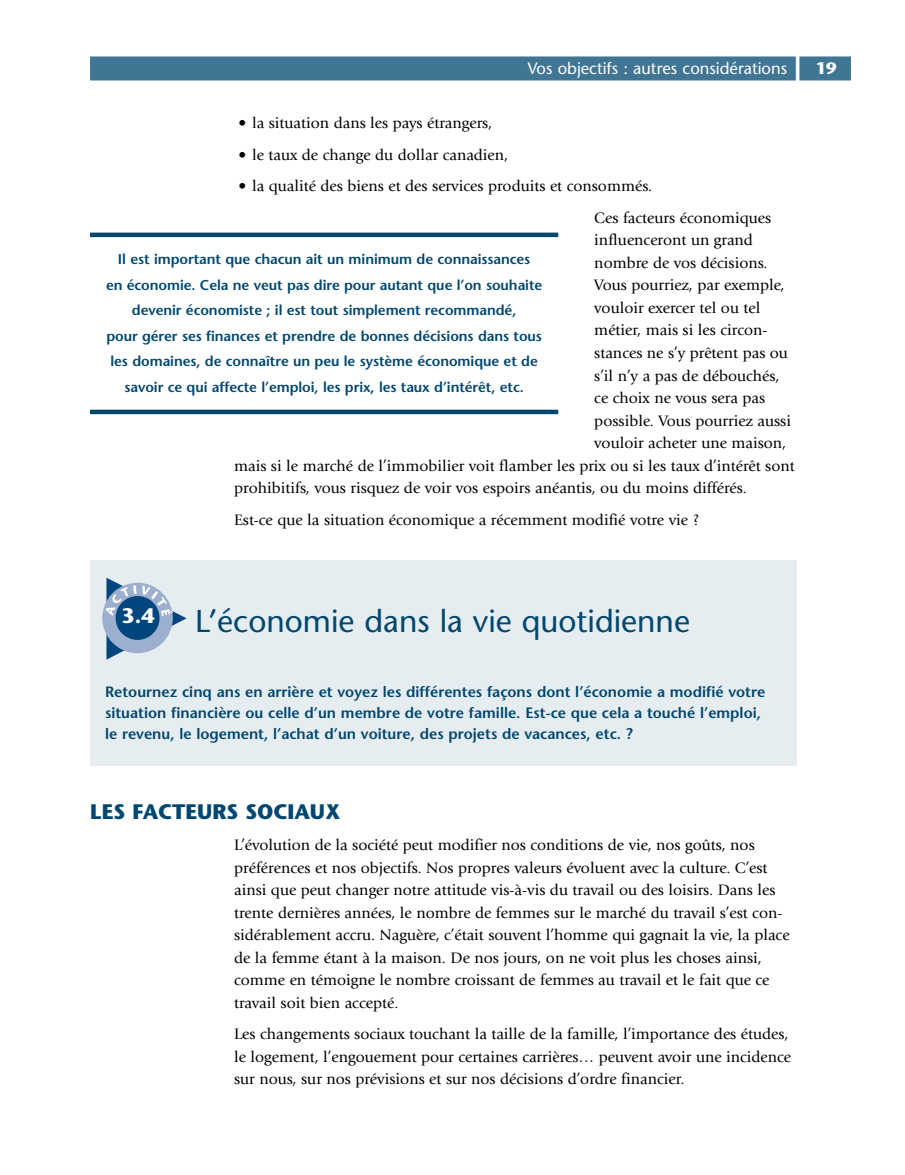
<style>
.page{position:relative;width:905px;height:1175px;background:#fff}
.page>*{position:absolute;margin:0;border:0;box-sizing:border-box;transform-origin:0 0}
.t1{font:31.5px "Stone Sans";color:#004770}
.t2{font:700 21px "Stone Sans";color:#004770}
.t3{font:700 21px "Stone Sans";color:#fff}
.t4{font:16.5px "Stone Sans";color:#fff}
.t5{font:15.75px/22.5px "Giovanni";color:#000}
.t6{font:600 15px/21px "Stone Sans";color:#004770}
.t7{font:600 14.25px/25.5px "Stone Sans";letter-spacing:-.005em;color:#004770;text-align:center}
.s1{font-weight:700;font-size:36px}
.s2{font-weight:700}
</style>
<div class="page">
<div style="left:90px;top:56px;width:760px;height:24px;background:#407594"></div>
<div style="left:90px;top:232px;width:468px;height:5px;background:#004770"></div>
<hr style="left:90px;top:410px;width:468px;height:4px;background:#004770">
<div style="left:90px;top:560px;width:706px;height:205px;background:#e6edf1"></div>
<svg style="left:106px;top:578px;width:81px;height:81px"></svg>
<div style="left:116px;top:596px;width:43px;height:44px;background:#00467e;border-radius:50%"></div>
<p class="t4" style="left:527px;top:62px;width:310px">Vos objectifs : autres considérations <span class="s1">|</span> <span class="s2">19</span></p>
<p class="t5" style="left:238px;top:113px;width:255px">• la situation dans les pays étrangers,</p>
<p class="t5" style="left:238px;top:145px;width:271px">• le taux de change du dollar canadien,</p>
<p class="t5" style="left:594px;top:172px;width:178px;line-height:31.5px;text-indent:-355px">• la qualité des biens et des services produits et consommés.<br>Ces facteurs économiques</p>
<p class="t5" style="left:594px;top:230px;width:160px">influenceront un grand</p>
<p class="t5" style="left:594px;top:253px;width:175px">nombre de vos décisions.</p>
<p class="t5" style="left:594px;top:275px;width:192px">Vous pourriez, par exemple,</p>
<p class="t5" style="left:594px;top:298px;width:168px">vouloir exercer tel ou tel</p>
<p class="t5" style="left:594px;top:320px;width:175px">métier, mais si les circon-</p>
<p class="t5" style="left:594px;top:343px;width:195px">stances ne s’y prêtent pas ou</p>
<p class="t5" style="left:594px;top:365px;width:187px">s’il n’y a pas de débouchés,</p>
<p class="t5" style="left:594px;top:388px;width:172px">ce choix ne vous sera pas</p>
<p class="t5" style="left:594px;top:410px;width:198px">possible. Vous pourriez aussi</p>
<p class="t5" style="left:594px;top:433px;width:193px">vouloir acheter une maison,</p>
<p class="t5" style="left:234px;top:455px;width:562px">mais si le marché de l’immobilier voit flamber les prix ou si les taux d’intérêt sont</p>
<p class="t5" style="left:234px;top:478px;width:514px">prohibitifs, vous risquez de voir vos espoirs anéantis, ou du moins différés.</p>
<p class="t5" style="left:234px;top:509px;width:466px">Est-ce que la situation économique a récemment modifié votre vie ?</p>
<p class="t7" style="left:106px;top:248px;width:438px">Il est important que chacun ait un minimum de connaissances<br>en économie. Cela ne veut pas dire pour autant que l’on souhaite devenir économiste ; il est tout simplement recommandé,<br>pour gérer ses finances et prendre de bonnes décisions dans tous les domaines, de connaître un peu le système économique et de savoir ce qui affecte l’emploi, les prix, les taux d’intérêt, etc.</p>
<h2 class="t3" style="left:121px;top:607px;width:35px">3.4</h2>
<h1 class="t1" style="left:195px;top:609px;width:496px">L’économie dans la vie quotidienne</h1>
<p class="t6" style="left:105px;top:683px;width:661px">Retournez cinq ans en arrière et voyez les différentes façons dont l’économie a modifié votre situation financière ou celle d’un membre de votre famille. Est-ce que cela a touché l’emploi, le revenu, le logement, l’achat d’un voiture, des projets de vacances, etc. ?</p>
<h2 class="t2" style="left:90px;top:803px;width:252px">LES FACTEURS SOCIAUX</h2>
<p class="t5" style="left:234px;top:835px;width:557px">L’évolution de la société peut modifier nos conditions de vie, nos goûts, nos préférences et nos objectifs. Nos propres valeurs évoluent avec la culture. C’est ainsi que peut changer notre attitude vis-à-vis du travail ou des loisirs. Dans les trente dernières années, le nombre de femmes sur le marché du travail s’est con&shy;sidérablement accru. Naguère, c’était souvent l’homme qui gagnait la vie, la place de la femme étant à la maison. De nos jours, on ne voit plus les choses ainsi, comme en témoigne le nombre croissant de femmes au travail et le fait que ce travail soit bien accepté.</p>
<p class="t5" style="left:234px;top:1024px;width:558px">Les changements sociaux touchant la taille de la famille, l’importance des études, le logement, l’engouement pour certaines carrières… peuvent avoir une incidence sur nous, sur nos prévisions et sur nos décisions d’ordre financier.</p>
</div>
